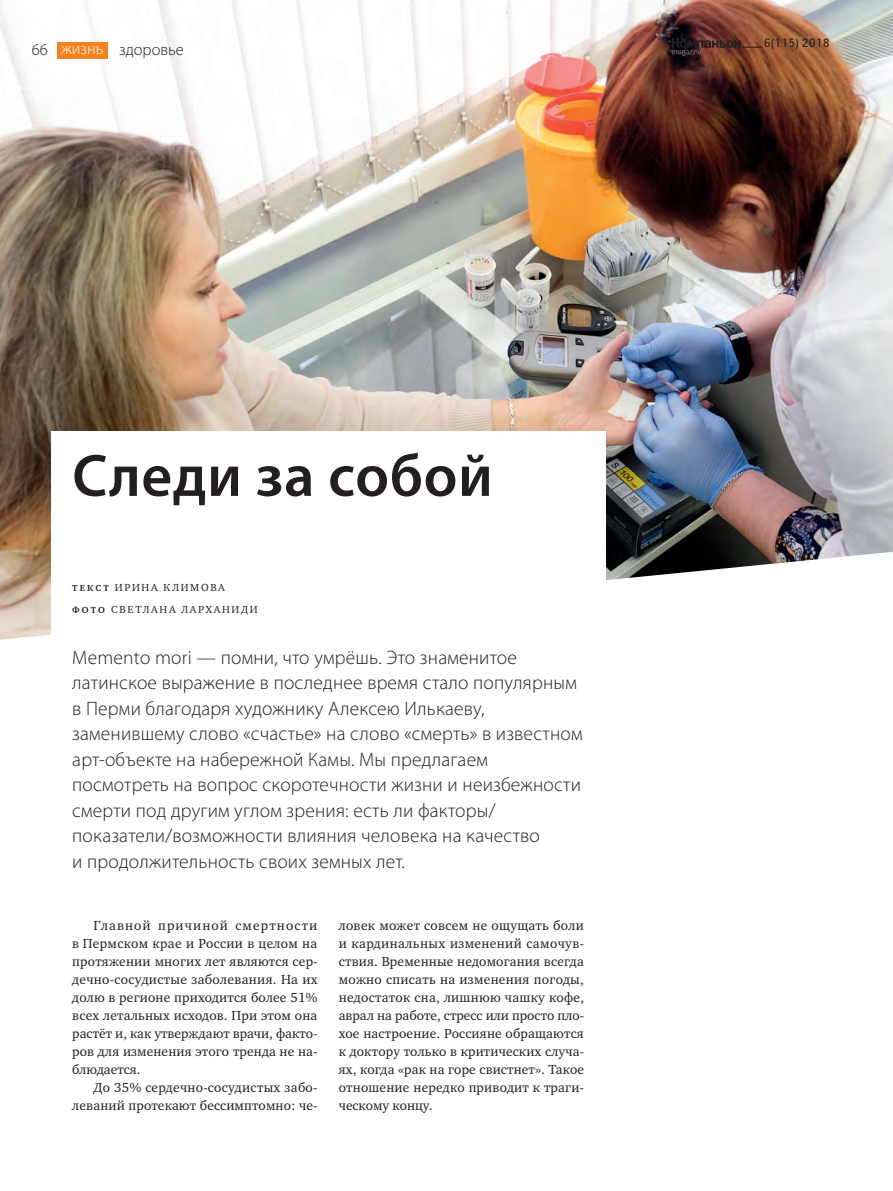
<style>
.page{position:relative;width:893px;height:1191px;background:#fff}
.page>*{position:absolute;margin:0;border:0;box-sizing:border-box;transform-origin:0 0}
.t1{font:600 60px "Myriad Pro";letter-spacing:.01em;color:#231f20}
.t2{font:300 19.5px/25.5px "Myriad Pro";letter-spacing:.01em;color:#231f20}
.t3{font:300 16.5px "Myriad Pro";color:#231f20}
.t4{font:300 16.5px "Myriad Pro";color:#fff}
.t5{font:13.5px/18px "Charter ITC";letter-spacing:.01em;color:#231f20;text-align:justify}
.t6{font:12px "Yanus";color:#231f20}
.t7{font:10.5px/22.2px "Charter ITC";letter-spacing:.16em;color:#231f20}
.s1{font-weight:700;font-size:9px}
</style>
<div class="page">
<img style="left:0;top:0;width:893px;height:640px">
<svg style="left:672px;top:38px;width:90px;height:18px;background:#593228"></svg>
<div style="left:57px;top:42px;width:51px;height:17px;background:#f58220"></div>
<div style="left:51px;top:431px;width:554px;height:697px;background:#fff"></div>
<p class="t3" style="left:32px;top:40px;width:18px">66</p>
<p class="t4" style="left:62px;top:39px;width:43px">жизнь</p>
<p class="t3" style="left:119px;top:40px;width:66px">здоровье</p>
<h1 class="t1" style="left:72px;top:437px;width:422px">Следи за собой</h1>
<p class="t7" style="left:72px;top:576px;width:187px"><span class="s1">ТЕКСТ</span> ИРИНА КЛИМОВА<br><span class="s1">ФОТО</span> СВЕТЛАНА ЛАРХАНИДИ</p>
<p class="t2" style="left:72px;top:644px;width:512px">Memento mori — помни, что умрёшь. Это знаменитое латинское выражение в последнее время стало популярным в Перми благодаря художнику Алексею Илькаеву, заменившему слово «счастье» на слово «смерть» в известном арт-объекте на набережной Камы. Мы предлагаем посмотреть на вопрос скоротечности жизни и неизбежности смерти под другим углом зрения: есть ли факторы/ показатели/возможности влияния человека на качество<br>и продолжительность своих земных лет.</p>
<p class="t5" style="left:72px;top:916px;width:247px;text-indent:21px">Главной причиной смертности в Пермском крае и России в целом на протяжении многих лет являются сер&shy;дечно-сосудистые заболевания. На их долю в регионе приходится более 51% всех летальных исходов. При этом она растёт и, как утверждают врачи, факто&shy;ров для изменения этого тренда не на&shy;блюдается.</p>
<p class="t5" style="left:72px;top:1078px;width:247px;text-align:right">До 35% сердечно-сосудистых забо&shy;леваний протекают бессимптомно: че-</p>
<p class="t5" style="left:339px;top:916px;width:247px">ловек может совсем не ощущать боли и кардинальных изменений самочув&shy;ствия. Временные недомогания всегда можно списать на изменения погоды, недостаток сна, лишнюю чашку кофе, аврал на работе, стресс или просто пло&shy;хое настроение. Россияне обращаются к доктору только в критических случа&shy;ях, когда «рак на горе свистнет». Такое отношение нередко приводит к траги&shy;ческому концу.</p>
<p class="t6" style="left:764px;top:36px;width:67px">6(115) 2018</p>
</div>
